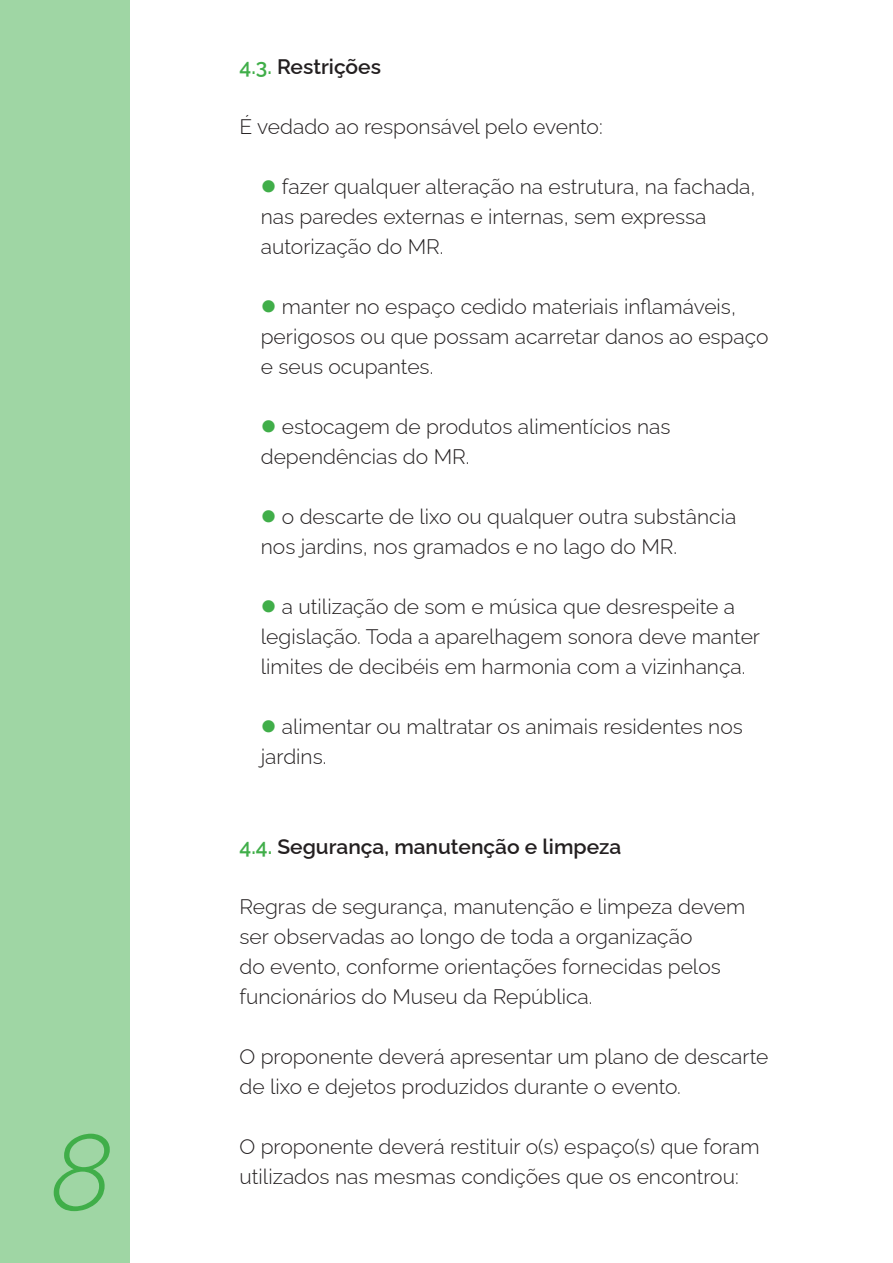
<style>
.page{position:relative;width:893px;height:1263px;background:#fff}
.page>*{position:absolute;margin:0;border:0;box-sizing:border-box;transform-origin:0 0}
.t1{font:italic 300 108px "Raleway";color:#40ae49}
.corpo{font:300 21px/30px "Raleway";color:#231f20}
.corpo-2{font:600 21px "Raleway";color:#231f20}
.s1{color:#40ae49}
</style>
<div class="page">
<div style="left:0;top:0;width:130px;height:1263px;background:#9fd6a4"></div>
<h1 class="t1" style="left:51px;top:1086px;width:63px">8</h1>
<p class="corpo-2" style="left:240px;top:50px;width:143px"><span class="s1">4.3.</span> Restrições</p>
<p class="corpo" style="left:240px;top:109px;width:365px">É vedado ao responsável pelo evento:</p>
<p class="corpo" style="left:261px;top:169px;width:496px"><span class="s1">●</span> fazer qualquer alteração na estrutura, na fachada, nas paredes externas e internas, sem expressa autorização do MR.</p>
<p class="corpo" style="left:261px;top:289px;width:509px"><span class="s1">●</span> manter no espaço cedido materiais inflamáveis, perigosos ou que possam acarretar danos ao espaço e seus ocupantes.</p>
<p class="corpo" style="left:261px;top:409px;width:411px"><span class="s1">●</span> estocagem de produtos alimentícios nas dependências do MR.</p>
<p class="corpo" style="left:261px;top:499px;width:477px"><span class="s1">●</span> o descarte de lixo ou qualquer outra substância nos jardins, nos gramados e no lago do MR.</p>
<p class="corpo" style="left:261px;top:589px;width:501px"><span class="s1">●</span> a utilização de som e música que desrespeite a legislação. Toda a aparelhagem sonora deve manter limites de decibéis em harmonia com a vizinhança.</p>
<p class="corpo" style="left:261px;top:709px;width:483px"><span class="s1">●</span> alimentar ou maltratar os animais residentes nos jardins.</p>
<p class="corpo-2" style="left:240px;top:830px;width:383px"><span class="s1">4.4.</span> Segurança, manutenção e limpeza</p>
<p class="corpo" style="left:240px;top:889px;width:507px">Regras de segurança, manutenção e limpeza devem ser observadas ao longo de toda a organização<br>do evento, conforme orientações fornecidas pelos funcionários do Museu da República.</p>
<p class="corpo" style="left:240px;top:1039px;width:530px">O proponente deverá apresentar um plano de descarte de lixo e dejetos produzidos durante o evento.</p>
<p class="corpo" style="left:240px;top:1129px;width:522px">O proponente deverá restituir o(s) espaço(s) que foram utilizados nas mesmas condições que os encontrou:</p>
</div>
